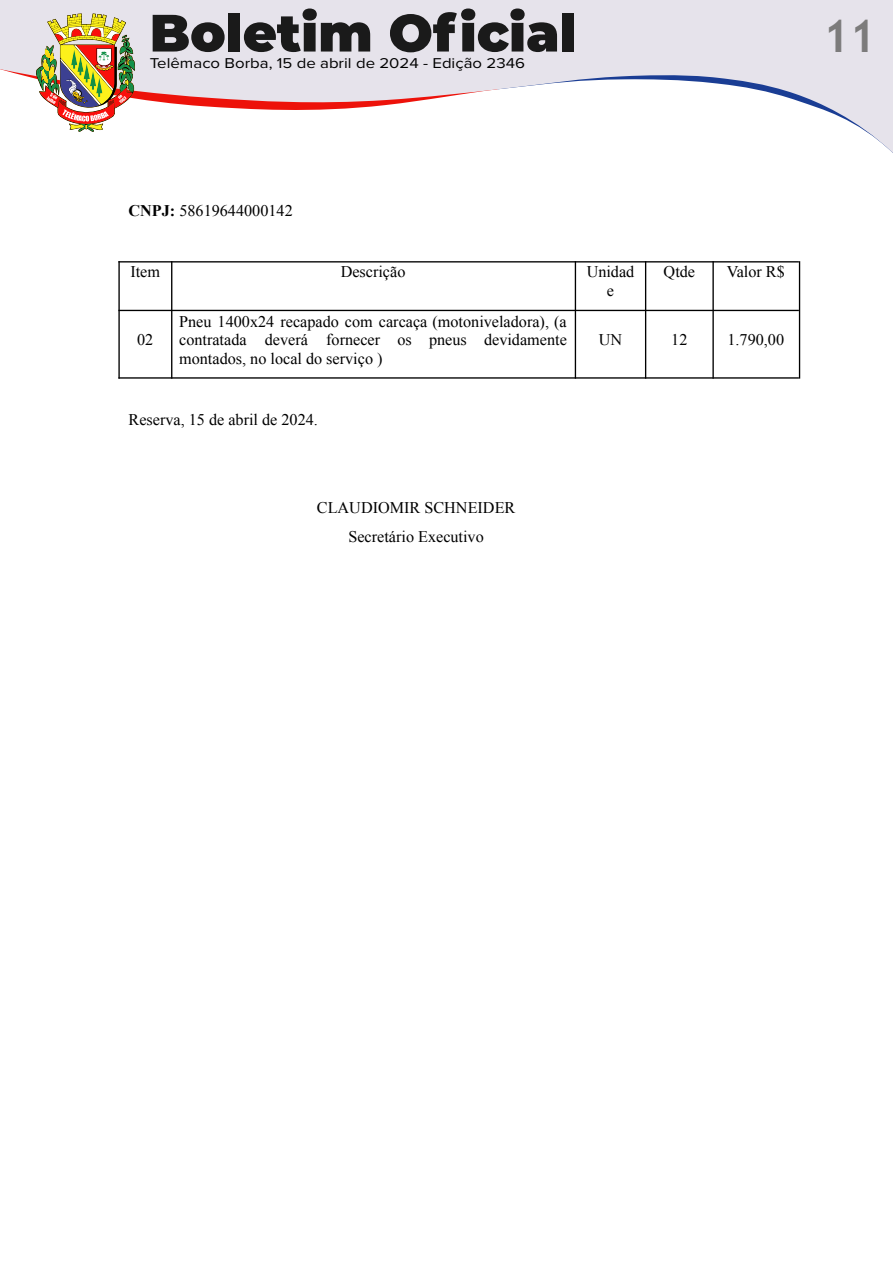
<style>
.page{position:relative;width:893px;height:1263px;background:#fff}
.page>*{position:absolute;margin:0;border:0;box-sizing:border-box;transform-origin:0 0}
.t1{font:700 45px "Trebuchet MS";color:#7c7b7b}
.t2{font:16.2px/18.6px "Times New Roman";color:#000;text-align:center}
.t3{font:14.7px "Proxima Nova";color:#000;scale:1.14 1}
.s1{font-weight:700}
</style>
<div class="page">
<div style="left:0;top:0;width:893px;height:9px;background:#e6e3eb"></div>
<svg style="left:0;top:9px;width:893px;height:144px"></svg>
<hr style="left:118px;top:261px;width:2px;height:118px;background:#000">
<hr style="left:171px;top:261px;width:1px;height:118px;background:#000">
<hr style="left:575px;top:261px;width:1px;height:118px;background:#000">
<hr style="left:645px;top:261px;width:1px;height:118px;background:#000">
<hr style="left:712px;top:261px;width:2px;height:118px;background:#000">
<hr style="left:799px;top:261px;width:1px;height:118px;background:#000">
<hr style="left:118px;top:261px;width:681px;height:1px;background:#000">
<hr style="left:118px;top:310px;width:681px;height:1px;background:#000">
<hr style="left:118px;top:377px;width:681px;height:2px;background:#000">
<p class="t3" style="left:150px;top:53px;width:331px">Telêmaco Borba, 15 de abril de 2024 - Edição 2346</p>
<h1 class="t1" style="left:823px;top:8px;width:54px">11</h1>
<p class="t2" style="left:129px;top:201px;width:166px"><span class="s1">CNPJ:</span> 58619644000142</p>
<p class="t2" style="left:130px;top:262px;width:31px">Item</p>
<p class="t2" style="left:341px;top:262px;width:66px">Descrição</p>
<p class="t2" style="left:587px;top:262px;width:49px">Unidad e</p>
<p class="t2" style="left:664px;top:262px;width:33px">Qtde</p>
<p class="t2" style="left:727px;top:262px;width:60px">Valor R$</p>
<p class="t2" style="left:137px;top:330px;width:18px">02</p>
<p class="t2" style="left:179px;top:312px;width:389px;text-align:justify">Pneu 1400x24 recapado com carcaça (motoniveladora), (a contratada deverá fornecer os pneus devidamente montados, no local do serviço )</p>
<p class="t2" style="left:599px;top:330px;width:25px">UN</p>
<p class="t2" style="left:671px;top:330px;width:18px">12</p>
<p class="t2" style="left:727px;top:330px;width:58px">1.790,00</p>
<p class="t2" style="left:129px;top:410px;width:191px">Reserva, 15 de abril de 2024.</p>
<p class="t2" style="left:317px;top:493px;width:200px;line-height:29.4px">CLAUDIOMIR SCHNEIDER<br>Secretário Executivo</p>
</div>
